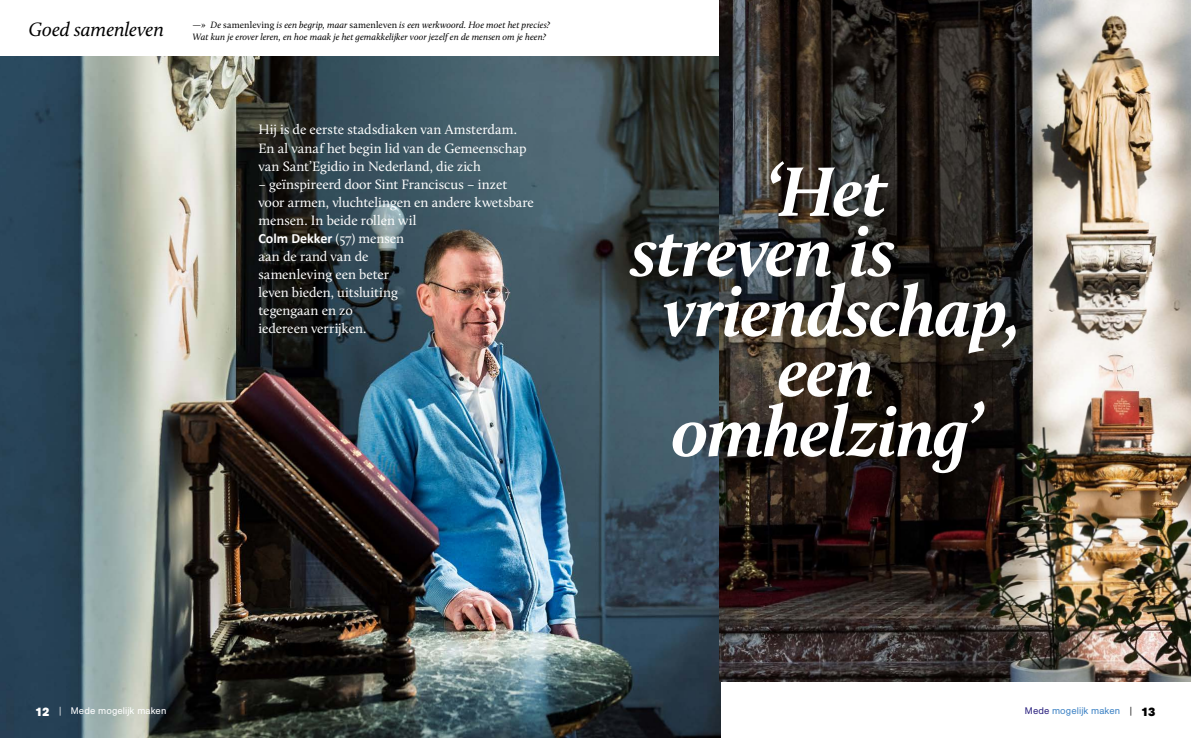
<style>
.page{position:relative;width:1191px;height:738px;background:#fff}
.page>*{position:absolute;margin:0;border:0;box-sizing:border-box;transform-origin:0 0}
.t1{font:italic 700 72px "Calluna";letter-spacing:-.02em;color:#fff}
.t2{font:italic 20px "Calluna";letter-spacing:-.01em;color:#000}
.t3{font:14px/18px "Calluna";letter-spacing:-.005em;color:#fff}
.t4{font:700 14px "Calibri";letter-spacing:-.005em;color:#fff}
.t5{font:italic 9.5px/12px "Calluna";color:#000}
.t6{font:9.5px "AG Book Std";letter-spacing:.01em;color:#fff}
.t7{font:9.5px "AG Book Std";letter-spacing:.01em;color:#4185c6}
.s1{font-style:normal}
.s2{font-family:"Calluna";font-weight:400}
.s3{font-weight:900;font-size:12px}
.s4{font-weight:300}
.s5{color:#302782}
.s6{font-weight:300;color:#000}
.s7{font-weight:900;font-size:12px;color:#000}
</style>
<div class="page">
<img style="left:0;top:57px;width:720px;height:680px">
<img style="left:719px;top:0;width:472px;height:680px">
<h2 class="t2" style="left:29px;top:17px;width:137px">Goed samenleven</h2>
<p class="t5" style="left:192px;top:19px;width:359px">—» De <span class="s1">samenleving</span> is een begrip, maar <span class="s1">samenleven</span> is een werkwoord. Hoe moet het precies?<br>Wat kun je erover leren, en hoe maak je het gemakkelijker voor jezelf en de mensen om je heen?</p>
<p class="t3" style="left:258px;top:120px;width:270px">Hij is de eerste stadsdiaken van Amsterdam.<br>En al vanaf het begin lid van de Gemeenschap van Sant’Egidio in Nederland, die zich</p>
<p class="t3" style="left:258px;top:175px;width:277px">– geïnspireerd door Sint Franciscus – inzet voor armen, vluchtelingen en andere kwetsbare mensen. In beide rollen wil</p>
<p class="t4" style="left:258px;top:229px;width:147px">Colm Dekker <span class="s2">(57) mensen</span></p>
<p class="t3" style="left:258px;top:247px;width:141px">aan de rand van de samenleving een beter leven bieden, uitsluiting tegengaan en zo iedereen verrijken.</p>
<h1 class="t1" style="left:765px;top:147px;width:123px">‘Het</h1>
<h1 class="t1" style="left:631px;top:207px;width:265px">streven is</h1>
<h1 class="t1" style="left:663px;top:267px;width:360px">vriendschap,</h1>
<h1 class="t1" style="left:778px;top:327px;width:98px">een</h1>
<h1 class="t1" style="left:672px;top:387px;width:310px">omhelzing’</h1>
<p class="t6" style="left:36px;top:704px;width:132px"><span class="s3">12</span> <span class="s4">|</span> Mede mogelijk maken</p>
<p class="t7" style="left:1025px;top:704px;width:132px"><span class="s5">Mede</span> mogelijk maken <span class="s6">|</span> <span class="s7">13</span></p>
</div>
